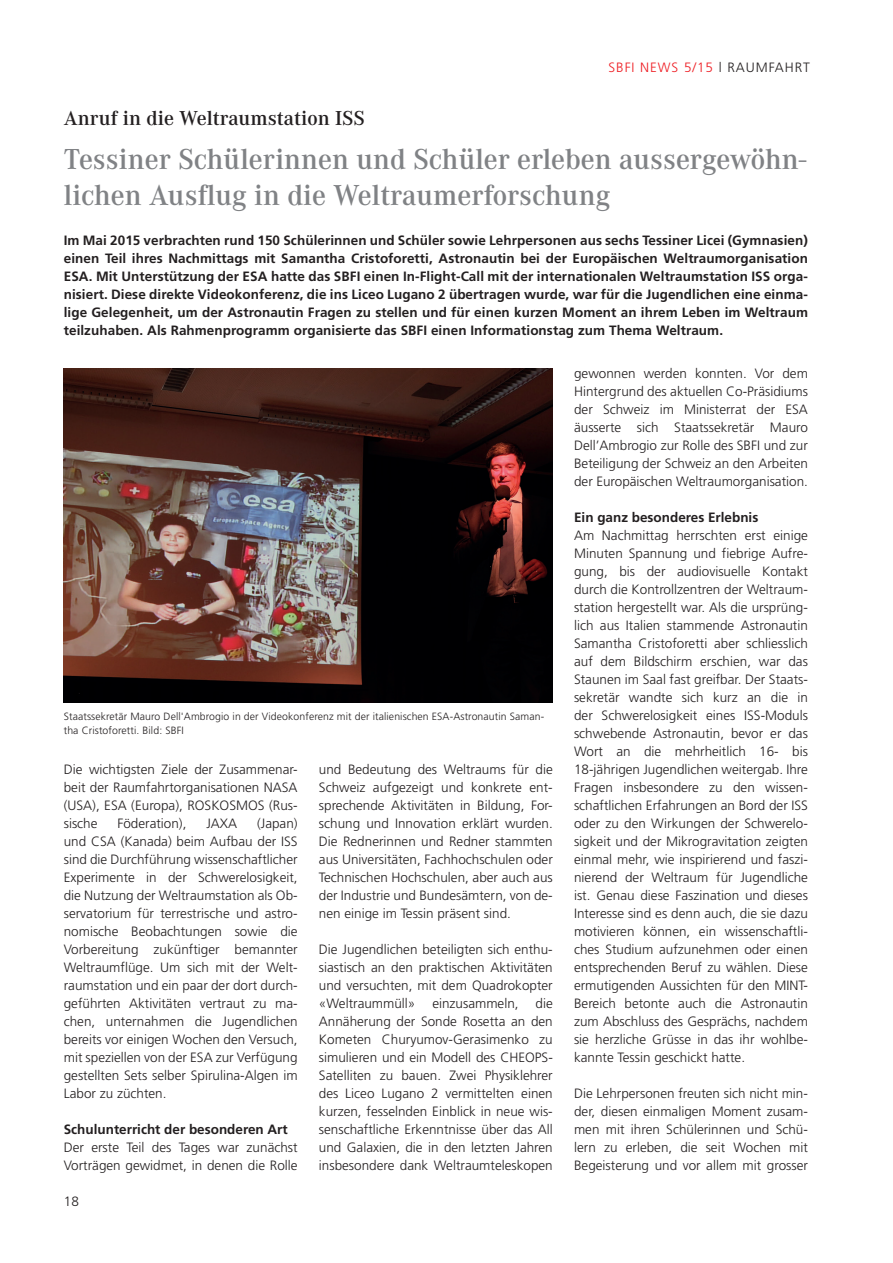
<style>
.page{position:relative;width:893px;height:1263px;background:#fff}
.page>*{position:absolute;margin:0;border:0;box-sizing:border-box;transform-origin:0 0}
.t1{font:30px/36px "Corporate ATOT Dem";color:#808285}
.t2{font:21px "Corporate ATOT Dem";color:#231f20}
.t3{font:300 13.5px/18px "Frutiger LT Std";color:#231f20;text-align:justify}
.t4{font:700 13.5px/18px "Frutiger LT Std";color:#231f20;text-align:justify}
.t5{font:300 13.5px "Frutiger LT Std";letter-spacing:.07em;color:#ee1d23}
.t6{font:300 10.5px/13.5px "Frutiger LT Std";letter-spacing:.01em;color:#231f20}
.s1{color:#ee1d23}
</style>
<div class="page">
<img style="left:64px;top:368px;width:489px;height:334px">
<p class="t5" style="left:608px;top:59px;width:52px">SBFI News</p>
<p class="t3" style="left:684px;top:58px;width:54px"><span class="s1">5/15</span> l raumfahrt</p>
<h2 class="t2" style="left:64px;top:106px;width:303px">Anruf in die Weltraumstation ISS</h2>
<h1 class="t1" style="left:64px;top:142px;width:744px">Tessiner Schülerinnen und Schüler erleben aussergewöhn&shy;lichen Ausflug in die Weltraumerforschung</h1>
<p class="t4" style="left:64px;top:232px;width:746px">Im Mai 2015 verbrachten rund 150 Schülerinnen und Schüler sowie Lehrpersonen aus sechs Tessiner Licei (Gymnasien) einen Teil ihres Nachmittags mit Samantha Cristoforetti, Astronautin bei der Europäischen Weltraumorganisation ESA. Mit Unterstützung der ESA hatte das SBFI einen In-Flight-Call mit der internationalen Weltraumstation ISS orga&shy;nisiert. Diese direkte Videokonferenz, die ins Liceo Lugano 2 übertragen wurde, war für die Jugendlichen eine einma&shy;lige Gelegenheit, um der Astronautin Fragen zu stellen und für einen kurzen Moment an ihrem Leben im Weltraum teilzuhaben. Als Rahmenprogramm organisierte das SBFI einen Informationstag zum Thema Weltraum.</p>
<p class="t6" style="left:64px;top:710px;width:482px">Staatssekretär Mauro Dell'Ambrogio in der Videokonferenz mit der italienischen ESA-Astronautin Saman&shy;tha Cristoforetti. Bild: SBFI</p>
<p class="t3" style="left:64px;top:761px;width:235px">Die wichtigsten Ziele der Zusammenar&shy;beit der Raumfahrtorganisationen NASA (USA), ESA (Europa), ROSKOSMOS (Rus&shy;sische</p>
<p class="t3" style="left:319px;top:760px;width:235px">und Bedeutung des Weltraums für die Schweiz aufgezeigt und konkrete ent&shy;sprechende Aktivitäten in Bildung, For&shy;schung und Innovation erklärt wurden.<br>Die Rednerinnen und Redner stammten aus Universitäten, Fachhochschulen oder Technischen Hochschulen, aber auch aus der Industrie und Bundesämtern, von de&shy;nen einige im Tessin präsent sind.</p>
<p class="t3" style="left:319px;top:940px;width:235px">Die Jugendlichen beteiligten sich enthu&shy;siastisch an den praktischen Aktivitäten und versuchten, mit dem Quadrokopter «Weltraummüll»</p>
<p class="t3" style="left:64px;top:815px;width:235px;text-indent:193px">(Japan) und CSA (Kanada) beim Aufbau der ISS sind die Durchführung wissenschaftlicher Experimente in der Schwerelosigkeit, die Nutzung der Weltraumstation als Ob&shy;servatorium für terrestrische und astro&shy;nomische Beobachtungen sowie die Vorbereitung zukünftiger bemannter Weltraumflüge. Um sich mit der Welt&shy;raumstation und ein paar der dort durch&shy;geführten Aktivitäten vertraut zu ma&shy;chen, unternahmen die Jugendlichen bereits vor einigen Wochen den Versuch, mit speziellen von der ESA zur Verfügung gestellten Sets selber Spirulina-Algen im Labor zu züchten.</p>
<p class="t4" style="left:64px;top:1120px;width:226px">Schulunterricht der besonderen Art</p>
<p class="t3" style="left:64px;top:1138px;width:235px">Der erste Teil des Tages war zunächst<br>Vorträgen gewidmet, in denen die Rolle</p>
<p class="t3" style="left:117px;top:815px;width:71px">Föderation),</p>
<p class="t3" style="left:206px;top:815px;width:32px">JAXA</p>
<p class="t3" style="left:319px;top:994px;width:235px;text-indent:217px">die Annäherung der Sonde Rosetta an den Kometen Churyumov-Gerasimenko zu simulieren und ein Modell des CHEOPS-Satelliten zu bauen. Zwei Physiklehrer des Liceo Lugano 2 vermittelten einen kurzen, fesselnden Einblick in neue wis&shy;senschaftliche Erkenntnisse über das All und Galaxien, die in den letzten Jahren insbesondere dank Weltraumteleskopen</p>
<p class="t3" style="left:432px;top:994px;width:88px">einzusammeln,</p>
<p class="t3" style="left:64px;top:1193px;width:17px">18</p>
<p class="t3" style="left:574px;top:364px;width:235px">gewonnen werden konnten. Vor dem Hintergrund des aktuellen Co-Präsidiums der Schweiz im Ministerrat der ESA äusserte sich Staatssekretär Mauro Dell’Ambrogio zur Rolle des SBFI und zur Beteiligung der Schweiz an den Arbeiten der Europäischen Weltraumorganisation.</p>
<p class="t4" style="left:574px;top:508px;width:186px">Ein ganz besonderes Erlebnis</p>
<p class="t3" style="left:574px;top:526px;width:235px">Am Nachmittag herrschten erst einige Minuten Spannung und fiebrige Aufre&shy;gung, bis der audiovisuelle Kontakt durch die Kontrollzentren der Weltraum&shy;station hergestellt war. Als die ursprüng&shy;lich aus Italien stammende Astronautin Samantha Cristoforetti aber schliesslich auf dem Bildschirm erschien, war das Staunen im Saal fast greifbar. Der Staats&shy;sekretär wandte sich kurz an die in der Schwerelosigkeit eines ISS-Moduls schwebende Astronautin, bevor er das Wort an die mehrheitlich 16- bis 18-jährigen Jugendlichen weitergab. Ihre Fragen insbesondere zu den wissen&shy;schaftlichen Erfahrungen an Bord der ISS oder zu den Wirkungen der Schwerelo&shy;sigkeit und der Mikrogravitation zeigten einmal mehr, wie inspirierend und faszi&shy;nierend der Weltraum für Jugendliche ist. Genau diese Faszination und dieses Interesse sind es denn auch, die sie dazu motivieren können, ein wissenschaftli&shy;ches Studium aufzunehmen oder einen entsprechenden Beruf zu wählen. Diese ermutigenden Aussichten für den MINT-Bereich betonte auch die Astronautin zum Abschluss des Gesprächs, nachdem sie herzliche Grüsse in das ihr wohlbe&shy;kannte Tessin geschickt hatte.</p>
<p class="t3" style="left:574px;top:1084px;width:235px">Die Lehrpersonen freuten sich nicht min&shy;der, diesen einmaligen Moment zusam&shy;men mit ihren Schülerinnen und Schü&shy;lern zu erleben, die seit Wochen mit Begeisterung und vor allem mit grosser</p>
</div>
